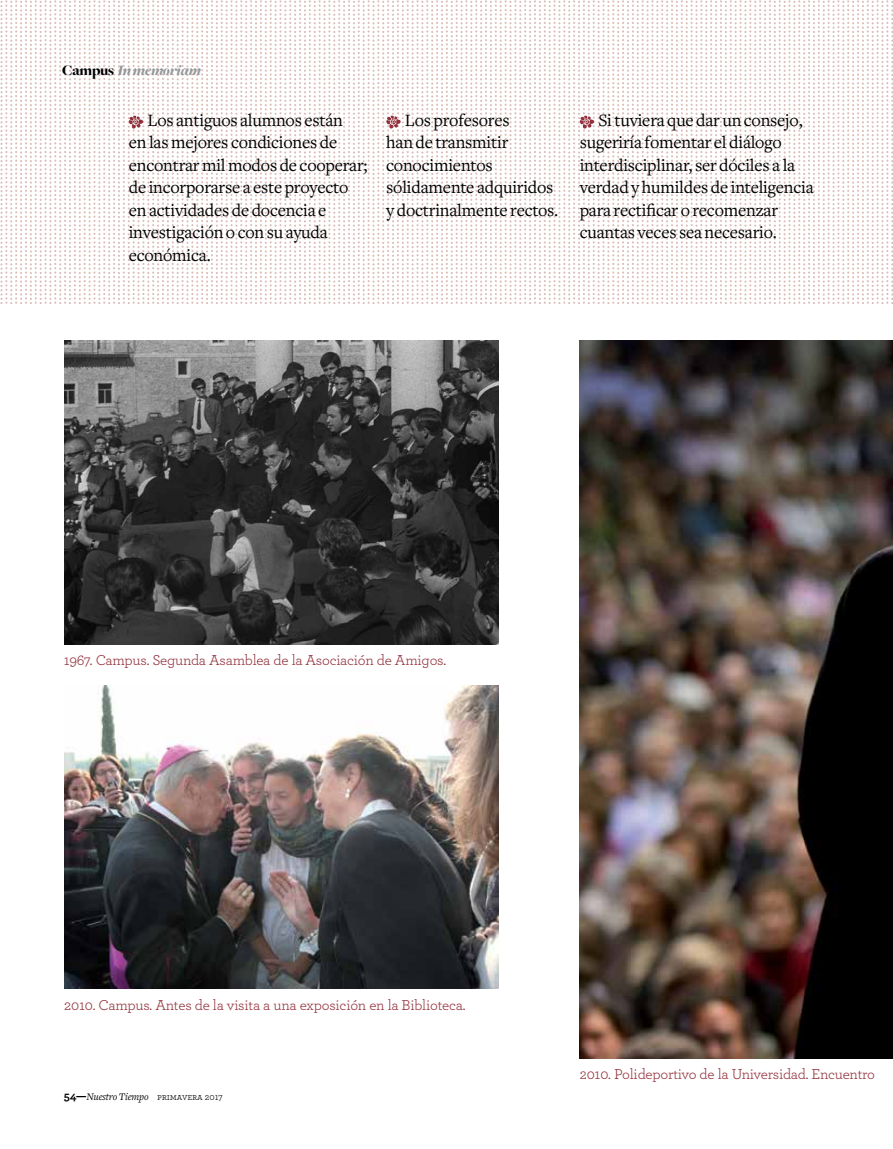
<style>
.page{position:relative;width:893px;height:1149px;background:#fff}
.page>*{position:absolute;margin:0;border:0;box-sizing:border-box;transform-origin:0 0}
.t1{font:18px/22.5px "Freight Text";letter-spacing:-.01em;color:#000}
.t2{font:15px "Archer";letter-spacing:-.015em;color:#92303b}
.t3{font:italic 900 15px "Freight Big";letter-spacing:-.01em;color:#939598}
.t4{font:italic 10.5px "Freight Text";letter-spacing:-.01em;color:#000}
.s1{font-style:normal;color:#000}
.s2{font-family:"Archer";font-weight:700;font-style:normal;font-size:12px}
.s3{font-family:"Archer Book SC";font-style:normal;font-size:9.75px}
.s4{font-family:"Archer";font-style:normal;font-size:9.75px}
</style>
<div class="page">
<img style="left:65px;top:341px;width:433px;height:303px">
<img style="left:65px;top:685px;width:433px;height:303px">
<svg style="left:0;top:0;width:893px;height:304px"></svg>
<img style="left:580px;top:340px;width:313px;height:718px">
<p class="t3" style="left:62px;top:62px;width:140px"><span class="s1">Campus</span> In memoriam</p>
<p class="t1" style="left:129px;top:109px;width:240px;text-indent:19px">Los antiguos alumnos están<br>en las mejores condiciones de encontrar mil modos de cooperar; de incorporarse a este proyecto en actividades de docencia e investigación o con su ayuda económica.</p>
<p class="t1" style="left:386px;top:109px;width:174px;text-indent:19px">Los profesores<br>han de transmitir conocimientos sólidamente adquiridos y doctrinalmente rectos.</p>
<p class="t1" style="left:580px;top:109px;width:236px;text-indent:19px">Si tuviera que dar un consejo, sugeriría fomentar el diálogo interdisciplinar, ser dóciles a la verdad y humildes de inteligencia para rectificar o recomenzar cuantas veces sea necesario.</p>
<p class="t2" style="left:64px;top:650px;width:384px">1967. Campus. Segunda Asamblea de la Asociación de Amigos.</p>
<p class="t2" style="left:64px;top:995px;width:403px">2010. Campus. Antes de la visita a una exposición en la Biblioteca.</p>
<p class="t4" style="left:64px;top:1090px;width:160px"><span class="s2">54—</span>Nuestro Tiempo <span class="s3">primavera</span> <span class="s4">2017</span></p>
<p class="t2" style="left:580px;top:1064px;width:297px">2010. Polideportivo de la Universidad. Encuentro</p>
</div>
